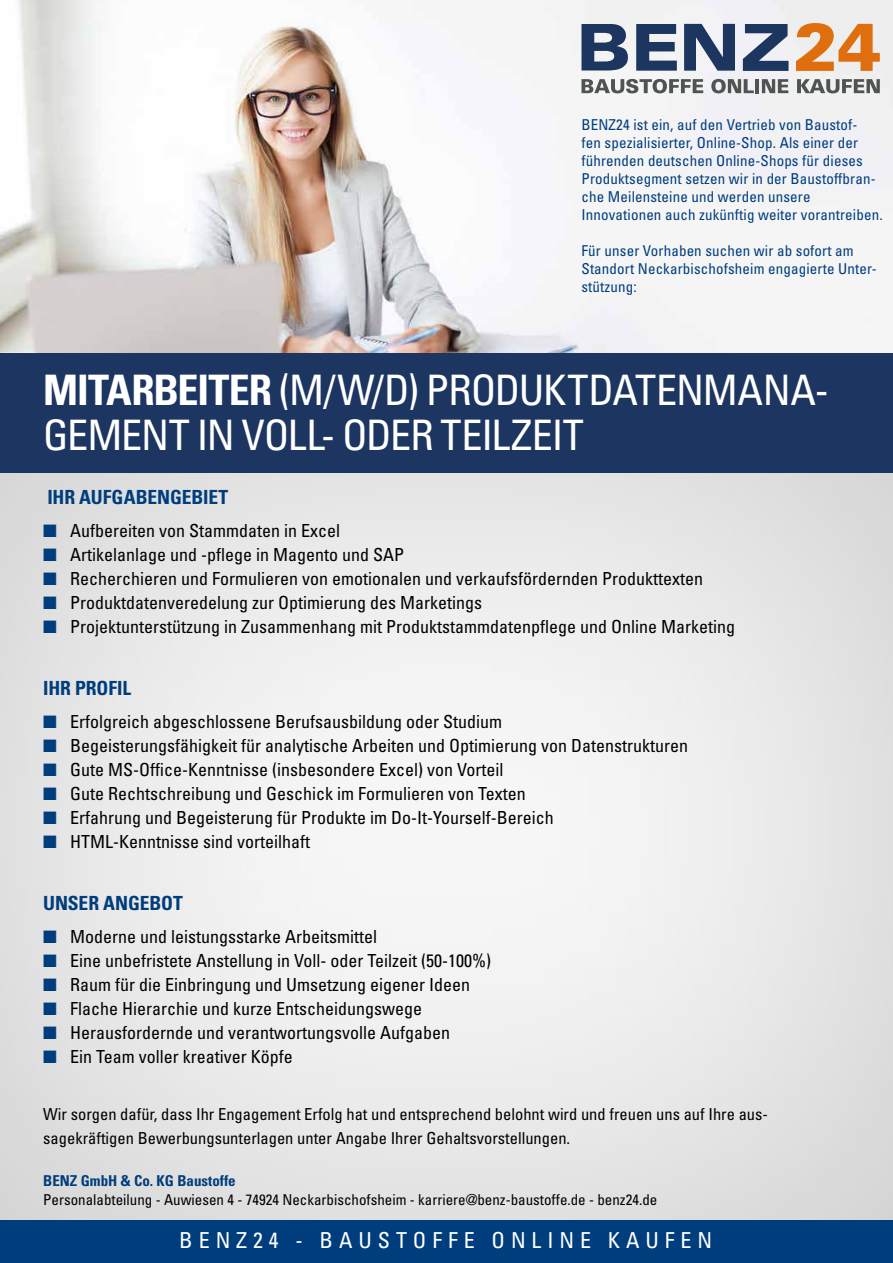
<style>
.page{position:relative;width:893px;height:1263px;background:#fff}
.page>*{position:absolute;margin:0;border:0;box-sizing:border-box;transform-origin:0 0}
.t1{font:condensed 42px/45px "Univers LT Std";letter-spacing:-.025em;color:#fff}
.t2{font:condensed 22.05px "Univers LT Std";letter-spacing:.27em;color:#fff}
.t3{font:700 condensed 19.5px "Univers LT Std";letter-spacing:-.005em;color:#003d7c}
.t4{font:condensed 18px "Univers LT Std";color:#000}
.t5{font:condensed 16.5px/24px "Univers LT Std";color:#000}
.t6{font:condensed 15px/18px "Univers LT Std";letter-spacing:.01em;color:#003d7c}
.t7{font:condensed 15px "Univers LT Std";color:#000}
.t8{font:700 condensed 15px "Univers LT Std";color:#003d7c}
.s1{font-weight:700}
.s2{color:#003d7c}
</style>
<div class="page">
<img style="left:0;top:0;width:893px;height:353px">
<div style="left:0;top:411px;width:893px;height:831px;background:#000;opacity:.2"></div>
<div style="left:0;top:1220px;width:893px;height:43px;background:#003d7c"></div>
<svg style="left:796px;top:23px;width:84px;height:48px;background:#e5a873"></svg>
<svg style="left:581px;top:79px;width:122px;height:14px"></svg>
<svg style="left:711px;top:79px;width:43px;height:14px"></svg>
<hr style="left:755px;top:79px;width:4px;height:14px;background:#4e5451">
<svg style="left:762px;top:79px;width:26px;height:14px"></svg>
<svg style="left:797px;top:79px;width:83px;height:14px"></svg>
<svg style="left:636px;top:24px;width:41px;height:47px"></svg>
<svg style="left:684px;top:24px;width:51px;height:47px"></svg>
<svg style="left:743px;top:24px;width:45px;height:47px"></svg>
<svg style="left:581px;top:24px;width:47px;height:47px"></svg>
<div style="left:0;top:353px;width:893px;height:120px;background:#1d3661"></div>
<p class="t6" style="left:581px;top:115px;width:303px">BENZ24 ist ein, auf den Vertrieb von Baustof-<br>fen spezialisierter, Online-Shop. Als einer der führenden deutschen Online-Shops für dieses Produktsegment setzen wir in der Baustoffbran&shy;che Meilensteine und werden unsere Innovationen auch zukünftig weiter vorantreiben.</p>
<p class="t6" style="left:581px;top:241px;width:297px">Für unser Vorhaben suchen wir ab sofort am<br>Standort Neckarbischofsheim engagierte Unter&shy;stützung:</p>
<h1 class="t1" style="left:43px;top:367px;width:787px"><span class="s1">MITARBEITER</span> (M/W/D) PRODUKTDATENMANA-<br>GEMENT IN VOLL- ODER TEILZEIT</h1>
<p class="t3" style="left:47px;top:485px;width:182px">IHR AUFGABENGEBIET</p>
<p class="t4" style="left:43px;top:519px;width:298px"><span class="s2">■</span> Aufbereiten von Stammdaten in Excel</p>
<p class="t4" style="left:43px;top:543px;width:362px"><span class="s2">■</span> Artikelanlage und -pflege in Magento und SAP</p>
<p class="t4" style="left:43px;top:567px;width:661px"><span class="s2">■</span> Recherchieren und Formulieren von emotionalen und verkaufsfördernden Produkttexten</p>
<p class="t4" style="left:43px;top:591px;width:440px"><span class="s2">■</span> Produktdatenveredelung zur Optimierung des Marketings</p>
<p class="t4" style="left:43px;top:615px;width:693px"><span class="s2">■</span> Projektunterstützung in Zusammenhang mit Produktstammdatenpflege und Online Marketing</p>
<p class="t3" style="left:43px;top:676px;width:89px">IHR PROFIL</p>
<p class="t4" style="left:43px;top:710px;width:460px"><span class="s2">■</span> Erfolgreich abgeschlossene Berufsausbildung oder Studium</p>
<p class="t4" style="left:43px;top:734px;width:646px"><span class="s2">■</span> Begeisterungsfähigkeit für analytische Arbeiten und Optimierung von Datenstrukturen</p>
<p class="t4" style="left:43px;top:758px;width:462px"><span class="s2">■</span> Gute MS-Office-Kenntnisse (insbesondere Excel) von Vorteil</p>
<p class="t4" style="left:43px;top:782px;width:484px"><span class="s2">■</span> Gute Rechtschreibung und Geschick im Formulieren von Texten</p>
<p class="t4" style="left:43px;top:806px;width:512px"><span class="s2">■</span> Erfahrung und Begeisterung für Produkte im Do-It-Yourself-Bereich</p>
<p class="t4" style="left:43px;top:830px;width:268px"><span class="s2">■</span> HTML-Kenntnisse sind vorteilhaft</p>
<p class="t3" style="left:43px;top:891px;width:141px">UNSER ANGEBOT</p>
<p class="t4" style="left:43px;top:925px;width:335px"><span class="s2">■</span> Moderne und leistungsstarke Arbeitsmittel</p>
<p class="t4" style="left:43px;top:949px;width:449px"><span class="s2">■</span> Eine unbefristete Anstellung in Voll- oder Teilzeit (50-100%)</p>
<p class="t4" style="left:43px;top:973px;width:428px"><span class="s2">■</span> Raum für die Einbringung und Umsetzung eigener Ideen</p>
<p class="t4" style="left:43px;top:997px;width:380px"><span class="s2">■</span> Flache Hierarchie und kurze Entscheidungswege</p>
<p class="t4" style="left:43px;top:1021px;width:408px"><span class="s2">■</span> Herausfordernde und verantwortungsvolle Aufgaben</p>
<p class="t4" style="left:43px;top:1045px;width:251px"><span class="s2">■</span> Ein Team voller kreativer Köpfe</p>
<p class="t5" style="left:43px;top:1102px;width:726px">Wir sorgen dafür, dass Ihr Engagement Erfolg hat und entsprechend belohnt wird und freuen uns auf Ihre aus&shy;sagekräftigen Bewerbungsunterlagen unter Angabe Ihrer Gehaltsvorstellungen.</p>
<p class="t8" style="left:43px;top:1171px;width:194px">BENZ GmbH &amp; Co. KG Baustoffe</p>
<p class="t7" style="left:43px;top:1190px;width:616px">Personalabteilung - Auwiesen 4 - 74924 Neckarbischofsheim - karriere@benz-baustoffe.de - benz24.de</p>
<p class="t2" style="left:179px;top:1226px;width:534px">BENZ24 - BAUSTOFFE ONLINE KAUFEN</p>
</div>
